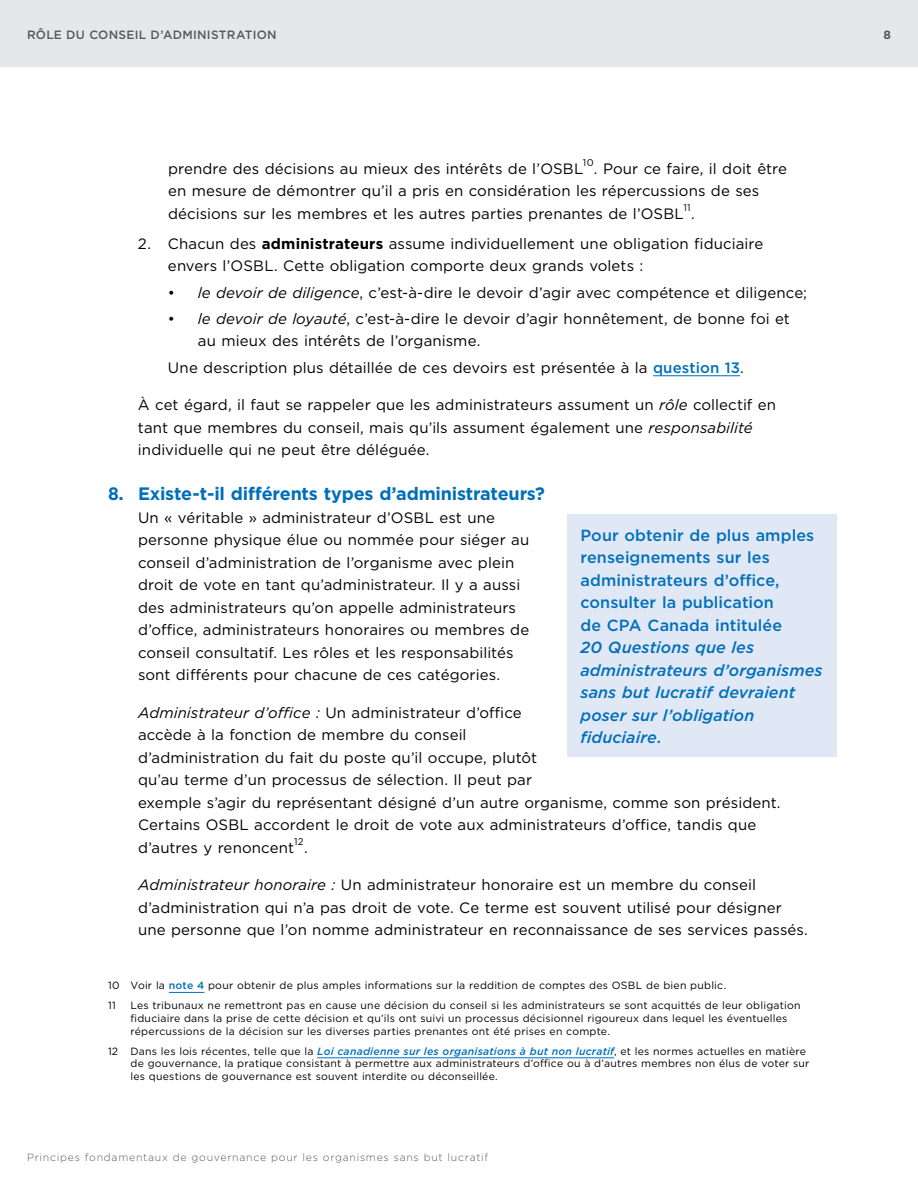
<style>
.page{position:relative;width:918px;height:1188px;background:#fff}
.page>*{position:absolute;margin:0;border:0;box-sizing:border-box;transform-origin:0 0}
.t1{font:700 18px "Gotham";letter-spacing:-.01em;color:#006fba}
.t2{font:500 16.2px/22.5px "Gotham";color:#006fba}
.t3{font:15px/22.5px "Gotham";letter-spacing:.005em;color:#000}
.t4{font:500 12px "Gotham";letter-spacing:.025em;color:#58595b}
.t5{font:700 12px "Gotham";color:#58595b}
.t6{font:10.5px/12.6px "Gotham";letter-spacing:.02em;color:#000}
.t7{font:300 10.5px "Gotham";letter-spacing:.07em;color:#58595b}
.t8{font:9.75px "Gotham";color:#000}
.s1{font-weight:700}
.s2{font-style:italic}
.s3{font-weight:500;color:#006fba}
.s4{font-weight:500;font-style:italic;color:#006fba}
</style>
<div class="page">
<hr style="left:653px;top:375px;width:87px;height:1px;background:#006fba">
<hr style="left:169px;top:992px;width:35px;height:1px;background:#006fba">
<hr style="left:317px;top:1057px;width:297px;height:1px;background:#006fba">
<div style="left:567px;top:514px;width:270px;height:243px;background:#e1e8f5"></div>
<div style="left:0;top:0;width:918px;height:68px;background:#e6e7e8"></div>
<p class="t4" style="left:27px;top:26px;width:251px">rôle du conseil d’adminisTraTion</p>
<p class="t5" style="left:883px;top:26px;width:9px">8</p>
<p class="t3" style="left:168px;top:157px;width:417px">prendre des décisions au mieux des intérêts de l’OSBL</p>
<p class="t8" style="left:583px;top:157px;width:12px">10</p>
<p class="t3" style="left:168px;top:157px;width:621px;text-indent:426px">. Pour ce faire, il doit être en mesure de démontrer qu’il a pris en considération les répercussions de ses décisions sur les membres et les autres parties prenantes de l’OSBL</p>
<p class="t8" style="left:683px;top:202px;width:9px">11</p>
<p class="t3" style="left:691px;top:202px;width:5px">.</p>
<p class="t3" style="left:168px;top:232px;width:597px;text-indent:-30px">2. Chacun des <span class="s1">administrateurs</span> assume individuellement une obligation fiduciaire envers l’OSBL. Cette obligation comporte deux grands volets :</p>
<p class="t3" style="left:168px;top:281px;width:641px">• <span class="s2">le devoir de diligence</span>, c’est-à-dire le devoir d’agir avec compétence et diligence;</p>
<p class="t3" style="left:198px;top:307px;width:594px;text-indent:-30px">• <span class="s2">le devoir de loyauté</span>, c’est-à-dire le devoir d’agir honnêtement, de bonne foi et au mieux des intérêts de l’organisme.</p>
<p class="t3" style="left:168px;top:356px;width:577px">Une description plus détaillée de ces devoirs est présentée à la <span class="s3">question 13</span>.</p>
<p class="t3" style="left:138px;top:393px;width:640px">À cet égard, il faut se rappeler que les administrateurs assument un <span class="s2">rôle</span> collectif en tant que membres du conseil, mais qu’ils assument également une <span class="s2">responsabilité </span>individuelle qui ne peut être déléguée.</p>
<h3 class="t1" style="left:108px;top:482px;width:438px">8. Existe-t-il différents types d’administrateurs?</h3>
<p class="t3" style="left:138px;top:506px;width:393px">Un « véritable » administrateur d’OSBL est une personne physique élue ou nommée pour siéger au conseil d’administration de l’organisme avec plein droit de vote en tant qu’administrateur. Il y a aussi des administrateurs qu’on appelle administrateurs d’office, administrateurs honoraires ou membres de conseil consultatif. Les rôles et les responsabilités sont différents pour chacune de ces catégories.</p>
<p class="t3" style="left:138px;top:701px;width:644px"><span class="s2">Administrateur d’office :</span> Un administrateur d’office<br>accède à la fonction de membre du conseil<br>d’administration du fait du poste qu’il occupe, plutôt<br>qu’au terme d’un processus de sélection. Il peut par<br>exemple s’agir du représentant désigné d’un autre organisme, comme son président.<br>Certains OSBL accordent le droit de vote aux administrateurs d’office, tandis que d’autres y renoncent</p>
<p class="t2" style="left:580px;top:524px;width:244px">Pour obtenir de plus amples renseignements sur les administrateurs d’office, consulter la publication<br>de cPa canada intitulée<br><span class="s2">20 Questions que les administrateurs d’organismes sans but lucratif devraient poser sur l’obligation fiduciaire</span>.</p>
<p class="t8" style="left:294px;top:836px;width:11px">12</p>
<p class="t3" style="left:304px;top:836px;width:5px">.</p>
<p class="t3" style="left:138px;top:873px;width:671px"><span class="s2">Administrateur honoraire :</span> Un administrateur honoraire est un membre du conseil d’administration qui n’a pas droit de vote. Ce terme est souvent utilisé pour désigner une personne que l’on nomme administrateur en reconnaissance de ses services passés.</p>
<p class="t6" style="left:108px;top:975px;width:620px;line-height:20.1px">10 Voir la <span class="s3">note 4</span> pour obtenir de plus amples informations sur la reddition de comptes des OSBL de bien public.<br>11</p>
<p class="t6" style="left:131px;top:999px;width:671px">Les tribunaux ne remettront pas en cause une décision du conseil si les administrateurs se sont acquittés de leur obligation fiduciaire dans la prise de cette décision et qu’ils ont suivi un processus décisionnel rigoureux dans lequel les éventuelles répercussions de la décision sur les diverses parties prenantes ont été prises en compte.</p>
<p class="t6" style="left:131px;top:1045px;width:681px;text-indent:-23px">12 Dans les lois récentes, telle que la <span class="s4">Loi canadienne sur les organisations à but non lucratif</span>, et les normes actuelles en matière de gouvernance, la pratique consistant à permettre aux administrateurs d’office ou à d’autres membres non élus de voter sur les questions de gouvernance est souvent interdite ou déconseillée.</p>
<p class="t7" style="left:27px;top:1151px;width:463px">Principes fondamentaux de gouvernance pour les organismes sans but lucratif</p>
</div>
